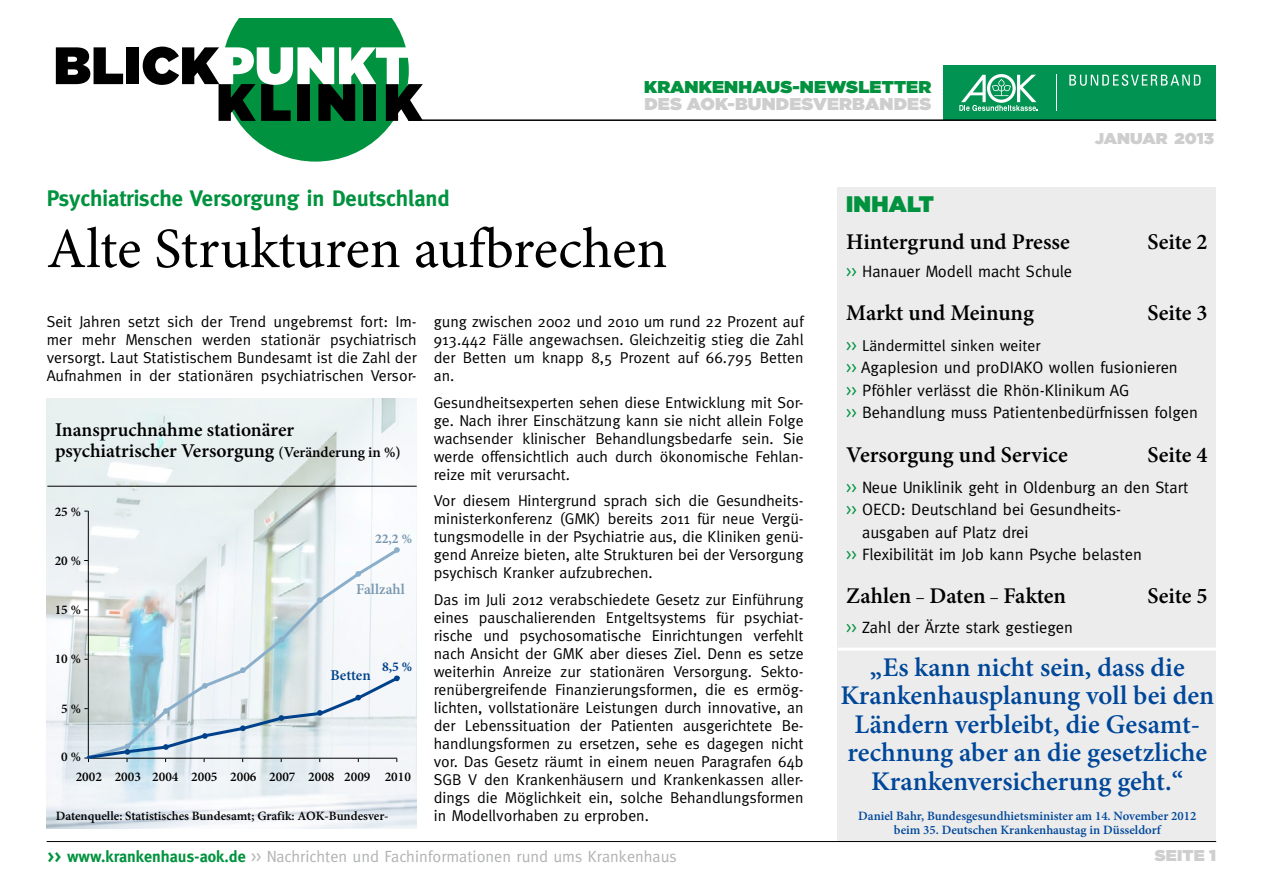
<style>
.page{position:relative;width:1263px;height:893px;background:#fff}
.page>*{position:absolute;margin:0;border:0;box-sizing:border-box;transform-origin:0 0}
.t1{font:57px "Minion Pro";letter-spacing:-.005em;color:#000}
.t2{font:52.5px "Gotham Ultra";letter-spacing:.01em;color:#000}
.t3{font:600 27px/28.5px "Minion Pro";color:#004799;text-align:center}
.t4{font:600 22.5px "Minion Pro";letter-spacing:-.005em;color:#000}
.t5{font:700 22.5px "Meta";color:#00923e}
.t6{font:22.5px "Gotham Ultra";letter-spacing:.01em;color:#00923e}
.t7{font:600 19.5px/21px "Minion Pro";color:#000}
.t8{font:17.1px "Gotham Ultra";letter-spacing:.01em;color:#00923e;scale:1.05 1}
.t9{font:17.1px "Gotham Ultra";letter-spacing:.01em;color:#cecece;scale:1.05 1}
.t10{font:16.5px/22.5px "Meta";color:#000}
.t11{font:16.2px "Meta";color:#b1b2b3}
.t12{font:15.75px/18px "Meta";color:#000;text-align:justify}
.t13{font:15.6px "Gotham Ultra";letter-spacing:.01em;color:#cecece;scale:1.05 1}
.t14{font:600 15px "Minion Pro";letter-spacing:.005em;color:#7796ae}
.t15{font:600 15px "Minion Pro";letter-spacing:-.005em;color:#00418b}
.t16{font:700 13.5px "Minion Pro";color:#7796ae}
.t17{font:700 13.5px "Minion Pro";color:#00418b}
.t18{font:600 13.35px/20.2px "Minion Pro";color:#000}
.t19{font:600 12.75px/13.5px "Minion Pro";color:#004799;text-align:center}
.t20{font:600 12.75px "Minion Pro";color:#000}
.s1{color:#fff}
.s2{font-size:15px}
.s3{font-weight:700;color:#00923e}
.s4{color:#00923e}
.s5{font-size:16.5px;color:#00923e}
.s6{font-family:"Meta";font-weight:400;font-size:15.75px}
</style>
<div class="page">
<div style="left:838px;top:187px;width:378px;height:654px;background:#ececed"></div>
<svg style="left:222px;top:18px;width:187px;height:144px"></svg>
<hr style="left:47px;top:841px;width:1169px;height:1px;background:#000">
<hr style="left:838px;top:648px;width:379px;height:3px;background:#fff">
<div style="left:944px;top:65px;width:272px;height:55px;background:#009352"></div>
<svg style="left:1069px;top:74px;width:131px;height:12px"></svg>
<hr style="left:1056px;top:75px;width:1px;height:36px;background:#fff">
<svg style="left:959px;top:74px;width:79px;height:37px"></svg>
<hr style="left:408px;top:119px;width:808px;height:2px;background:#000">
<img style="left:47px;top:399px;width:370px;height:429px">
<hr style="left:47px;top:486px;width:370px;height:1px;background:#000">
<hr style="left:88px;top:511px;width:1px;height:247px;background:#000">
<svg style="left:84px;top:545px;width:318px;height:122px"></svg>
<svg style="left:279px;top:637px;width:5px;height:5px"></svg>
<svg style="left:317px;top:597px;width:6px;height:6px"></svg>
<svg style="left:355px;top:571px;width:6px;height:6px"></svg>
<svg style="left:394px;top:547px;width:6px;height:6px"></svg>
<svg style="left:84px;top:667px;width:318px;height:95px"></svg>
<h2 class="t2" style="left:54px;top:35px;width:358px">BLICK<span class="s1">PUNKT</span></h2>
<h2 class="t2" style="left:216px;top:72px;width:207px">KLINIK</h2>
<p class="t8" style="left:644px;top:77px;width:275px">KRANKENHAUS-NEWSLETTER</p>
<p class="t9" style="left:644px;top:94px;width:275px">DES AOK-BUNDESVERBANDES</p>
<p class="t13" style="left:1095px;top:129px;width:115px">JANUAR 2013</p>
<h3 class="t5" style="left:47px;top:185px;width:405px">Psychiatrische Versorgung in Deutschland</h3>
<h1 class="t1" style="left:47px;top:211px;width:622px">Alte Strukturen aufbrechen</h1>
<p class="t12" style="left:47px;top:312px;width:371px">Seit Jahren setzt sich der Trend ungebremst fort: Im&shy;mer mehr Menschen werden stationär psychiatrisch versorgt. Laut Statistischem Bundesamt ist die Zahl der Aufnahmen in der stationären psychiatrischen Versor-</p>
<p class="t7" style="left:55px;top:419px;width:347px">Inanspruchnahme stationärer psychiatrischer Versorgung <span class="s2">(Veränderung in %)</span></p>
<p class="t18" style="left:55px;top:501px;width:28px">25 %</p>
<p class="t18" style="left:55px;top:551px;width:28px">20 %</p>
<p class="t18" style="left:55px;top:600px;width:28px">15 %</p>
<p class="t18" style="left:55px;top:648px;width:28px">10 %</p>
<p class="t16" style="left:375px;top:529px;width:38px">22,2 %</p>
<p class="t14" style="left:356px;top:579px;width:50px">Fallzahl</p>
<p class="t15" style="left:330px;top:665px;width:42px">Betten</p>
<p class="t17" style="left:382px;top:657px;width:32px">8,5 %</p>
<p class="t18" style="left:61px;top:699px;width:21px">5 %</p>
<p class="t18" style="left:76px;top:747px;width:337px;text-indent:-14px">0 %<br>2002 2003 2004 2005 2006 2007 2008 2009 2010</p>
<p class="t20" style="left:56px;top:807px;width:334px">Datenquelle: Statistisches Bundesamt; Grafik: AOK-Bundesver-</p>
<p class="t12" style="left:434px;top:312px;width:371px">gung zwischen 2002 und 2010 um rund 22 Prozent auf 913.442 Fälle angewachsen. Gleichzeitig stieg die Zahl der Betten um knapp 8,5 Prozent auf 66.795 Betten an.</p>
<p class="t12" style="left:434px;top:393px;width:371px">Gesundheitsexperten sehen diese Entwicklung mit Sor&shy;ge. Nach ihrer Einschätzung kann sie nicht allein Folge wachsender klinischer Behandlungsbedarfe sein. Sie werde offensichtlich auch durch ökonomische Fehlan&shy;reize mit verursacht.</p>
<p class="t12" style="left:434px;top:492px;width:371px">Vor diesem Hintergrund sprach sich die Gesundheits&shy;ministerkonferenz (GMK) bereits 2011 für neue Vergü&shy;tungsmodelle in der Psychiatrie aus, die Kliniken genü&shy;gend Anreize bieten, alte Strukturen bei der Versorgung psychisch Kranker aufzubrechen.</p>
<p class="t12" style="left:434px;top:590px;width:371px">Das im Juli 2012 verabschiedete Gesetz zur Einführung eines pauschalierenden Entgeltsystems für psychiat&shy;rische und psychosomatische Einrichtungen verfehlt nach Ansicht der GMK aber dieses Ziel. Denn es setze weiterhin Anreize zur stationären Versorgung. Sekto&shy;renübergreifende Finanzierungsformen, die es ermög&shy;lichten, vollstationäre Leistungen durch innovative, an der Lebenssituation der Patienten ausgerichtete Be&shy;handlungsformen zu ersetzen, sehe es dagegen nicht vor. Das Gesetz räumt in einem neuen Paragrafen 64b SGB V den Krankenhäusern und Krankenkassen aller&shy;dings die Möglichkeit ein, solche Behandlungsformen in Modellvorhaben zu erproben.</p>
<p class="t11" style="left:47px;top:847px;width:631px"><span class="s3">&gt;&gt; www.krankenhaus-aok.de</span> &gt;&gt; Nachrichten und Fachinformationen rund ums Krankenhaus</p>
<h3 class="t6" style="left:846px;top:191px;width:89px">INHALT</h3>
<h3 class="t4" style="left:846px;top:226px;width:225px">Hintergrund und Presse</h3>
<h3 class="t4" style="left:1147px;top:226px;width:62px">Seite 2</h3>
<p class="t10" style="left:846px;top:260px;width:227px"><span class="s4">&gt;&gt;</span> Hanauer Modell macht Schule</p>
<h3 class="t4" style="left:846px;top:297px;width:189px">Markt und Meinung</h3>
<h3 class="t4" style="left:1147px;top:297px;width:62px">Seite 3</h3>
<p class="t12" style="left:846px;top:336px;width:196px"><span class="s5">&gt;&gt;</span> Ländermittel sinken weiter</p>
<p class="t10" style="left:846px;top:356px;width:353px"><span class="s4">&gt;&gt;</span> Agaplesion und proDIAKO wollen fusionieren<br><span class="s4">&gt;&gt;</span> Pföhler verlässt die Rhön-Klinikum AG<br><span class="s4">&gt;&gt;</span> Behandlung muss Patientenbedürfnissen folgen</p>
<h3 class="t4" style="left:846px;top:439px;width:223px">Versorgung und Service</h3>
<h3 class="t4" style="left:1147px;top:439px;width:62px">Seite 4</h3>
<p class="t10" style="left:846px;top:475px;width:344px"><span class="s4">&gt;&gt;</span> Neue Uniklinik geht in Oldenburg an den Start</p>
<p class="t10" style="left:846px;top:498px;width:276px"><span class="s4">&gt;&gt;</span> OECD: Deutschland bei Gesundheits-</p>
<p class="t10" style="left:862px;top:520px;width:168px">ausgaben auf Platz drei</p>
<p class="t10" style="left:846px;top:543px;width:297px"><span class="s4">&gt;&gt;</span> Flexibilität im Job kann Psyche belasten</p>
<h3 class="t4" style="left:846px;top:580px;width:221px">Zahlen <span class="s6">–</span> Daten <span class="s6">–</span> Fakten</h3>
<h3 class="t4" style="left:1147px;top:580px;width:62px">Seite 5</h3>
<p class="t10" style="left:846px;top:616px;width:228px"><span class="s4">&gt;&gt;</span> Zahl der Ärzte stark gestiegen</p>
<h3 class="t3" style="left:840px;top:653px;width:375px">„Es kann nicht sein, dass die<br>Krankenhausplanung voll bei den<br>Ländern verbleibt, die Gesamt&shy;rechnung aber an die gesetzliche<br>Krankenversicherung geht.“</h3>
<p class="t19" style="left:858px;top:809px;width:340px">Daniel Bahr, Bundesgesundhietsminister am 14. November 2012 beim 35. Deutschen Krankenhaustag in Düsseldorf</p>
<p class="t13" style="left:1155px;top:847px;width:60px">SEITE 1</p>
</div>
